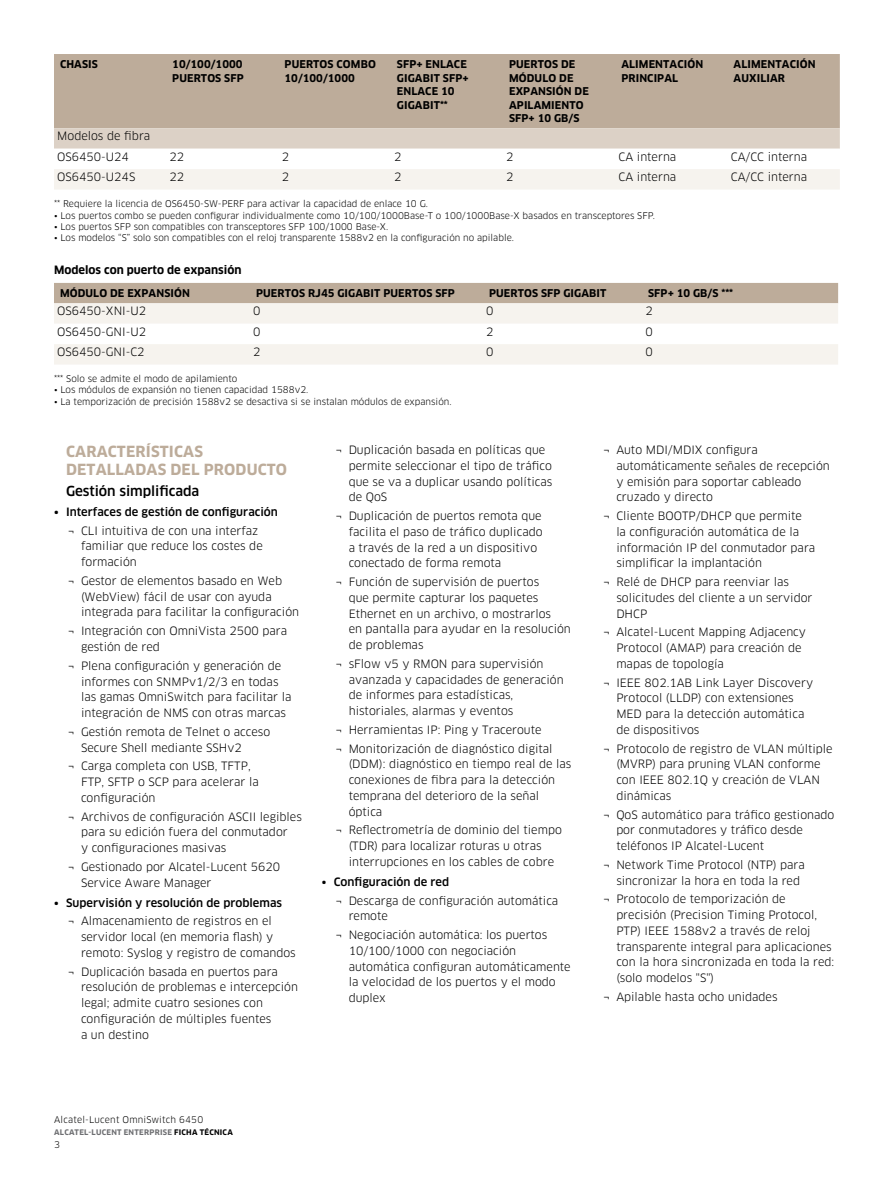
<style>
.page{position:relative;width:893px;height:1191px;background:#fff}
.page>*{position:absolute;margin:0;border:0;box-sizing:border-box;transform-origin:0 0}
.t1{font:700 15px/18px "Clan OT";letter-spacing:.01em;color:#bdac9a}
.t2{font:500 13.5px "Clan OT";letter-spacing:-.005em;color:#000}
.t3{font:11.25px/15.8px "Clan OT";color:#000}
.t4{font:500 11.25px "Clan OT";color:#000}
.t5{font:700 11.25px "Clan OT";color:#000}
.t6{font:700 10.5px/13.5px "Clan OT";letter-spacing:.01em;color:#000}
.t7{font:9px "Clan OT";color:#000}
.t8{font:9px "Clan OT";letter-spacing:.02em;color:#000}
.t9{font:700 7.5px "Clan OT";letter-spacing:.03em;color:#6d6e71}
.s1{color:#000}
</style>
<div class="page">
<div style="left:54px;top:54px;width:786px;height:74px;background:#bdac9a"></div>
<svg style="left:54px;top:128px;width:786px;height:61px"></svg>
<svg style="left:54px;top:283px;width:784px;height:81px"></svg>
<p class="t6" style="left:60px;top:58px;width:39px">CHASIS</p>
<p class="t6" style="left:172px;top:58px;width:73px">10/100/1000<br>PUERTOS SFP</p>
<p class="t6" style="left:285px;top:58px;width:93px">PUERTOS COMBO<br>10/100/1000</p>
<p class="t6" style="left:397px;top:58px;width:73px">SFP+ ENLACE<br>GIGABIT SFP+<br>ENLACE 10<br>GIGABIT**</p>
<p class="t6" style="left:509px;top:58px;width:81px">PUERTOS DE<br>MÓDULO DE<br>EXPANSIÓN DE<br>APILAMIENTO<br>SFP+ 10 GB/S</p>
<p class="t6" style="left:621px;top:58px;width:83px">ALIMENTACIÓN<br>PRINCIPAL</p>
<p class="t6" style="left:734px;top:58px;width:83px">ALIMENTACIÓN<br>AUXILIAR</p>
<p class="t3" style="left:57px;top:126px;width:95px;line-height:20.4px">Modelos de fibra<br>OS6450-U24</p>
<p class="t3" style="left:169px;top:149px;width:16px">22</p>
<p class="t3" style="left:282px;top:149px;width:9px">2</p>
<p class="t3" style="left:394px;top:149px;width:9px">2</p>
<p class="t3" style="left:506px;top:149px;width:9px">2</p>
<p class="t3" style="left:619px;top:149px;width:59px">CA interna</p>
<p class="t3" style="left:731px;top:149px;width:78px">CA/CC interna</p>
<p class="t3" style="left:57px;top:169px;width:80px">OS6450-U24S</p>
<p class="t3" style="left:169px;top:169px;width:16px">22</p>
<p class="t3" style="left:282px;top:169px;width:9px">2</p>
<p class="t3" style="left:394px;top:169px;width:9px">2</p>
<p class="t3" style="left:506px;top:169px;width:9px">2</p>
<p class="t3" style="left:619px;top:169px;width:59px">CA interna</p>
<p class="t3" style="left:731px;top:169px;width:78px">CA/CC interna</p>
<p class="t7" style="left:54px;top:199px;width:375px">** Requiere la licencia de OS6450-SW-PERF para activar la capacidad de enlace 10 G.</p>
<p class="t7" style="left:54px;top:210px;width:602px">• Los puertos combo se pueden configurar individualmente como 10/100/1000Base-T o 100/1000Base-X basados en transceptores SFP.</p>
<p class="t7" style="left:54px;top:221px;width:336px">• Los puertos SFP son compatibles con transceptores SFP 100/1000 Base-X.</p>
<p class="t7" style="left:54px;top:232px;width:461px">• Los modelos “S” solo son compatibles con el reloj transparente 1588v2 en la configuración no apilable.</p>
<p class="t5" style="left:54px;top:263px;width:189px">Modelos con puerto de expansión</p>
<p class="t6" style="left:60px;top:287px;width:131px">MÓDULO DE EXPANSIÓN</p>
<p class="t6" style="left:256px;top:287px;width:200px">PUERTOS RJ45 GIGABIT PUERTOS SFP</p>
<p class="t6" style="left:489px;top:287px;width:119px">PUERTOS SFP GIGABIT</p>
<p class="t6" style="left:648px;top:287px;width:87px">SFP+ 10 GB/S ***</p>
<p class="t3" style="left:57px;top:303px;width:90px">OS6450-XNI-U2</p>
<p class="t3" style="left:253px;top:303px;width:9px">0</p>
<p class="t3" style="left:486px;top:303px;width:9px">0</p>
<p class="t3" style="left:645px;top:303px;width:9px">2</p>
<p class="t3" style="left:57px;top:324px;width:90px">OS6450-GNI-U2</p>
<p class="t3" style="left:253px;top:324px;width:9px">0</p>
<p class="t3" style="left:486px;top:324px;width:9px">2</p>
<p class="t3" style="left:645px;top:324px;width:9px">0</p>
<p class="t3" style="left:57px;top:344px;width:89px">OS6450-GNI-C2</p>
<p class="t3" style="left:253px;top:344px;width:9px">2</p>
<p class="t3" style="left:486px;top:344px;width:9px">0</p>
<p class="t3" style="left:645px;top:344px;width:9px">0</p>
<p class="t7" style="left:54px;top:373px;width:185px">*** Solo se admite el modo de apilamiento</p>
<p class="t7" style="left:54px;top:385px;width:256px">• Los módulos de expansión no tienen capacidad 1588v2.</p>
<p class="t7" style="left:54px;top:396px;width:399px">• La temporización de precisión 1588v2 se desactiva si se instalan módulos de expansión.</p>
<h1 class="t1" style="left:66px;top:442px;width:223px">CARACTERÍSTICAS<br>DETALLADAS DEL PRODUCTO</h1>
<p class="t2" style="left:66px;top:483px;width:135px">Gestión simplificada</p>
<p class="t4" style="left:54px;top:505px;width:225px">• Interfaces de gestión de configuración</p>
<p class="t3" style="left:81px;top:522px;width:183px;text-indent:-14px">¬ CLI intuitiva de con una interfaz familiar que reduce los costes de formación</p>
<p class="t3" style="left:81px;top:573px;width:220px;text-indent:-14px">¬ Gestor de elementos basado en Web (WebView) fácil de usar con ayuda integrada para facilitar la configuración</p>
<p class="t3" style="left:81px;top:623px;width:208px;text-indent:-14px">¬ Integración con OmniVista 2500 para gestión de red</p>
<p class="t3" style="left:81px;top:657px;width:212px;text-indent:-14px">¬ Plena configuración y generación de informes con SNMPv1/2/3 en todas las gamas OmniSwitch para facilitar la integración de NMS con otras marcas</p>
<p class="t3" style="left:81px;top:723px;width:191px;text-indent:-14px">¬ Gestión remota de Telnet o acceso<br>Secure Shell mediante SSHv2</p>
<p class="t3" style="left:81px;top:758px;width:179px;text-indent:-14px">¬ Carga completa con USB, TFTP,<br>FTP, SFTP o SCP para acelerar la configuración</p>
<p class="t3" style="left:81px;top:808px;width:222px;text-indent:-14px">¬ Archivos de configuración ASCII legibles para su edición fuera del conmutador<br>y configuraciones masivas</p>
<p class="t3" style="left:81px;top:859px;width:201px;text-indent:-14px">¬ Gestionado por Alcatel-Lucent 5620<br>Service Aware Manager</p>
<p class="t4" style="left:54px;top:896px;width:230px">• Supervisión y resolución de problemas</p>
<p class="t3" style="left:81px;top:913px;width:216px;text-indent:-14px">¬ Almacenamiento de registros en el servidor local (en memoria flash) y remoto: Syslog y registro de comandos</p>
<p class="t3" style="left:81px;top:963px;width:218px;text-indent:-14px">¬ Duplicación basada en puertos para resolución de problemas e intercepción legal; admite cuatro sesiones con configuración de múltiples fuentes<br>a un destino</p>
<p class="t3" style="left:349px;top:442px;width:205px;text-indent:-14px">¬ Duplicación basada en políticas que permite seleccionar el tipo de tráfico que se va a duplicar usando políticas de QoS</p>
<p class="t3" style="left:349px;top:508px;width:195px;text-indent:-14px">¬ Duplicación de puertos remota que facilita el paso de tráfico duplicado a través de la red a un dispositivo conectado de forma remota</p>
<p class="t3" style="left:349px;top:574px;width:224px;text-indent:-14px">¬ Función de supervisión de puertos<br>que permite capturar los paquetes<br>Ethernet en un archivo, o mostrarlos<br>en pantalla para ayudar en la resolución de problemas</p>
<p class="t3" style="left:349px;top:656px;width:216px;text-indent:-14px">¬ sFlow v5 y RMON para supervisión avanzada y capacidades de generación de informes para estadísticas, historiales, alarmas y eventos</p>
<p class="t3" style="left:335px;top:720px;width:219px;line-height:18.8px">¬ Herramientas IP: Ping y Traceroute<br>¬ Monitorización de diagnóstico digital</p>
<p class="t3" style="left:349px;top:756px;width:224px">(DDM): diagnóstico en tiempo real de las conexiones de fibra para la detección temprana del deterioro de la señal óptica</p>
<p class="t3" style="left:335px;top:822px;width:228px;text-align:center">¬ Reflectrometría de dominio del tiempo (TDR) para localizar roturas u otras interrupciones en los cables de cobre</p>
<p class="t4" style="left:322px;top:875px;width:129px">• Configuración de red</p>
<p class="t3" style="left:349px;top:892px;width:211px;text-indent:-14px">¬ Descarga de configuración automática remote</p>
<p class="t3" style="left:349px;top:927px;width:224px;text-indent:-14px">¬ Negociación automática: los puertos<br>10/100/1000 con negociación automática configuran automáticamente la velocidad de los puertos y el modo duplex</p>
<p class="t8" style="left:54px;top:1114px;width:151px">Alcatel-Lucent OmniSwitch 6450</p>
<p class="t9" style="left:54px;top:1127px;width:180px">ALCATEL-LUCENT ENTERPRISE <span class="s1">FICHA TÉCNICA</span></p>
<p class="t7" style="left:54px;top:1139px;width:7px">3</p>
<p class="t3" style="left:616px;top:442px;width:215px;text-indent:-14px">¬ Auto MDI/MDIX configura automáticamente señales de recepción y emisión para soportar cableado cruzado y directo</p>
<p class="t3" style="left:616px;top:508px;width:201px;text-indent:-14px">¬ Cliente BOOTP/DHCP que permite<br>la configuración automática de la información IP del conmutador para simplificar la implantación</p>
<p class="t3" style="left:616px;top:574px;width:198px;text-indent:-14px">¬ Relé de DHCP para reenviar las solicitudes del cliente a un servidor<br>DHCP</p>
<p class="t3" style="left:616px;top:624px;width:191px;text-indent:-14px">¬ Alcatel-Lucent Mapping Adjacency<br>Protocol (AMAP) para creación de mapas de topología</p>
<p class="t3" style="left:616px;top:674px;width:198px;text-indent:-14px">¬ IEEE 802.1AB Link Layer Discovery<br>Protocol (LLDP) con extensiones<br>MED para la detección automática de dispositivos</p>
<p class="t3" style="left:616px;top:740px;width:218px;text-indent:-14px">¬ Protocolo de registro de VLAN múltiple (MVRP) para pruning VLAN conforme con IEEE 802.1Q y creación de VLAN dinámicas</p>
<p class="t3" style="left:616px;top:806px;width:220px;text-indent:-14px">¬ QoS automático para tráfico gestionado por conmutadores y tráfico desde teléfonos IP Alcatel-Lucent</p>
<p class="t3" style="left:616px;top:857px;width:190px;text-indent:-14px">¬ Network Time Protocol (NTP) para sincronizar la hora en toda la red</p>
<p class="t3" style="left:616px;top:891px;width:219px;text-indent:-14px">¬ Protocolo de temporización de precisión (Precision Timing Protocol, PTP) IEEE 1588v2 a través de reloj transparente integral para aplicaciones con la hora sincronizada en toda la red: (solo modelos "S")</p>
<p class="t3" style="left:603px;top:989px;width:176px">¬ Apilable hasta ocho unidades</p>
</div>
